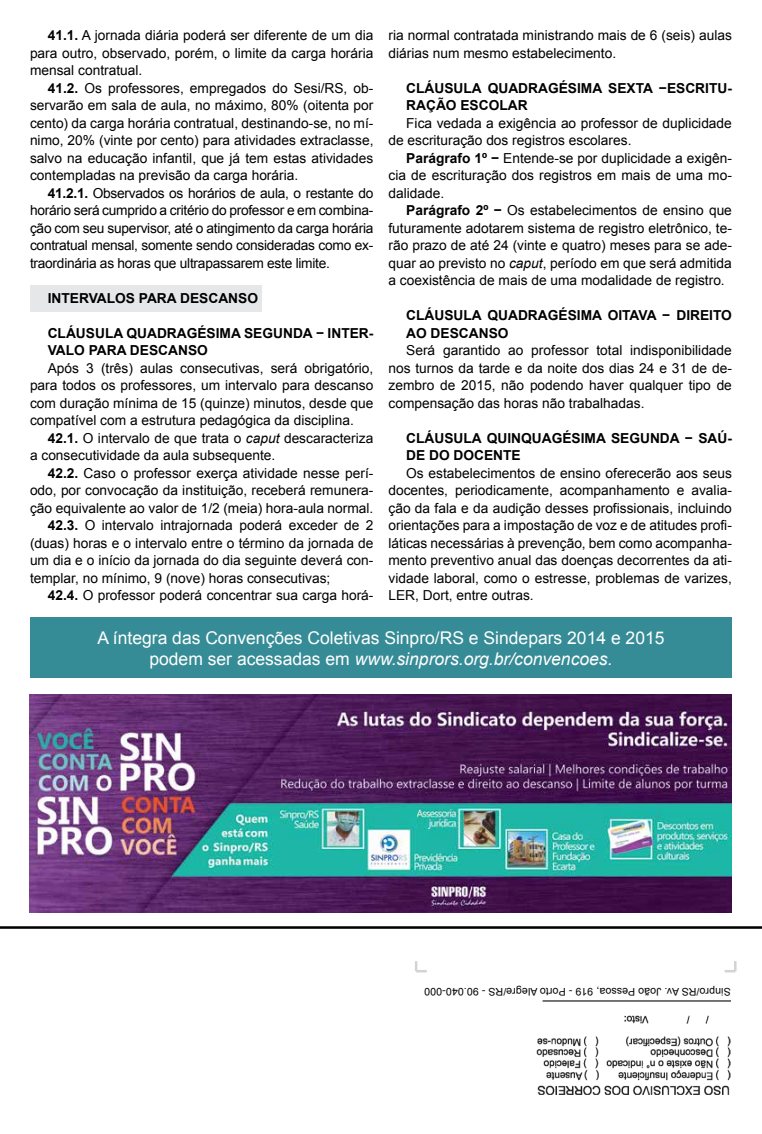
<style>
.page{position:relative;width:762px;height:1134px;background:#fff}
.page>*{position:absolute;margin:0;border:0;box-sizing:border-box;transform-origin:0 0}
.t1{font:17.5px/21px "Arial";color:#fff;text-align:center}
.t2{font:13.75px/17.5px "Arial";color:#000;text-align:justify}
.t3{font:700 13.75px/17.5px "Arial";color:#000}
.t4{font:10.5px "Arial";letter-spacing:.01em;color:#000}
.s1{font-weight:700}
.s2{font-style:italic}
</style>
<div class="page">
<div style="left:30px;top:285px;width:231px;height:27px;background:#e6e7e8"></div>
<div style="left:30px;top:617px;width:702px;height:60px;background:#368c96"></div>
<svg style="left:415px;top:961px;width:12px;height:11px"></svg>
<svg style="left:724px;top:961px;width:12px;height:11px"></svg>
<img style="left:536px;top:1000px;width:195px;height:95px">
<hr style="left:0;top:926px;width:762px;height:3px;background:#000">
<img style="left:29px;top:694px;width:703px;height:219px">
<p class="t2" style="left:30px;top:27px;width:345px;text-indent:18px"><span class="s1">41.1.</span> A jornada diária poderá ser diferente de um dia para outro, observado, porém, o limite da carga horária mensal contratual.</p>
<p class="t2" style="left:30px;top:79px;width:345px;text-indent:18px"><span class="s1">41.2.</span> Os professores, empregados do Sesi/RS, ob&shy;servarão em sala de aula, no máximo, 80% (oitenta por cento) da carga horária contratual, destinando-se, no mí&shy;nimo, 20% (vinte por cento) para atividades extraclasse, salvo na educação infantil, que já tem estas atividades contempladas na previsão da carga horária.</p>
<p class="t2" style="left:30px;top:184px;width:345px;text-indent:18px"><span class="s1">41.2.1.</span> Observados os horários de aula, o restante do horário será cumprido a critério do professor e em combina&shy;ção com seu supervisor, até o atingimento da carga horária contratual mensal, somente sendo consideradas como ex&shy;traordinária as horas que ultrapassarem este limite.</p>
<p class="t3" style="left:48px;top:289px;width:212px">INTERVALOS PARA DESCANSO</p>
<p class="t3" style="left:48px;top:324px;width:327px">CLÁUSULA QUADRAGÉSIMA SEGUNDA − INTER-<br>VALO PARA DESCANSO</p>
<p class="t2" style="left:30px;top:359px;width:345px;text-indent:18px">Após 3 (três) aulas consecutivas, será obrigatório, para todos os professores, um intervalo para descanso com duração mínima de 15 (quinze) minutos, desde que compatível com a estrutura pedagógica da disciplina.</p>
<p class="t2" style="left:30px;top:429px;width:345px;text-indent:18px"><span class="s1">42.1.</span> O intervalo de que trata o <span class="s2">caput</span> descaracteriza a consecutividade da aula subsequente.</p>
<p class="t2" style="left:48px;top:464px;width:327px"><span class="s1">42.2.</span> Caso o professor exerça atividade nesse perí-</p>
<p class="t2" style="left:30px;top:482px;width:345px">odo, por convocação da instituição, receberá remunera-</p>
<p class="t2" style="left:30px;top:499px;width:345px">ção equivalente ao valor de 1/2 (meia) hora-aula normal.</p>
<p class="t2" style="left:48px;top:517px;width:327px"><span class="s1">42.3.</span> O intervalo intrajornada poderá exceder de 2</p>
<p class="t2" style="left:30px;top:534px;width:345px">(duas) horas e o intervalo entre o término da jornada de</p>
<p class="t2" style="left:30px;top:552px;width:345px">um dia e o início da jornada do dia seguinte deverá con-</p>
<p class="t2" style="left:30px;top:569px;width:302px">templar, no mínimo, 9 (nove) horas consecutivas;</p>
<p class="t2" style="left:48px;top:587px;width:327px"><span class="s1">42.4.</span> O professor poderá concentrar sua carga horá-</p>
<p class="t2" style="left:388px;top:27px;width:345px">ria normal contratada ministrando mais de 6 (seis) aulas diárias num mesmo estabelecimento.</p>
<p class="t3" style="left:406px;top:79px;width:327px">CLÁUSULA QUADRAGÉSIMA SEXTA −ESCRITU-<br>RAÇÃO ESCOLAR</p>
<p class="t2" style="left:388px;top:114px;width:345px;text-indent:18px">Fica vedada a exigência ao professor de duplicidade de escrituração dos registros escolares.</p>
<p class="t2" style="left:388px;top:149px;width:345px;text-indent:18px"><span class="s1">Parágrafo 1º −</span> Entende-se por duplicidade a exigên&shy;cia de escrituração dos registros em mais de uma mo&shy;dalidade.</p>
<p class="t2" style="left:388px;top:202px;width:345px;text-indent:18px"><span class="s1">Parágrafo 2º −</span> Os estabelecimentos de ensino que futuramente adotarem sistema de registro eletrônico, te&shy;rão prazo de até 24 (vinte e quatro) meses para se ade&shy;quar ao previsto no <span class="s2">caput</span>, período em que será admitida a coexistência de mais de uma modalidade de registro.</p>
<p class="t3" style="left:406px;top:307px;width:327px">CLÁUSULA QUADRAGÉSIMA OITAVA − DIREITO<br>AO DESCANSO</p>
<p class="t2" style="left:388px;top:342px;width:345px;text-indent:18px">Será garantido ao professor total indisponibilidade nos turnos da tarde e da noite dos dias 24 e 31 de de&shy;zembro de 2015, não podendo haver qualquer tipo de compensação das horas não trabalhadas.</p>
<p class="t3" style="left:406px;top:430px;width:327px">CLÁUSULA QUINQUAGÉSIMA SEGUNDA − SAÚ-<br>DE DO DOCENTE</p>
<p class="t2" style="left:388px;top:464px;width:345px;text-indent:18px">Os estabelecimentos de ensino oferecerão aos seus docentes, periodicamente, acompanhamento e avalia&shy;ção da fala e da audição desses profissionais, incluindo orientações para a impostação de voz e de atitudes profi&shy;láticas necessárias à prevenção, bem como acompanha&shy;mento preventivo anual das doenças decorrentes da ati&shy;vidade laboral, como o estresse, problemas de varizes, LER, Dort, entre outras.</p>
<p class="t1" style="left:97px;top:627px;width:569px">A íntegra das Convenções Coletivas Sinpro/RS e Sindepars 2014 e 2015 podem ser acessadas em <span class="s2">www.sinprors.org.br/convencoes.</span></p>
<p class="t4" style="left:731px;top:998px;width:308px;rotate:-180deg">Sinpro/RS Av. João Pessoa, 919 - Porto Alegre/RS - 90.040-000</p>
</div>
